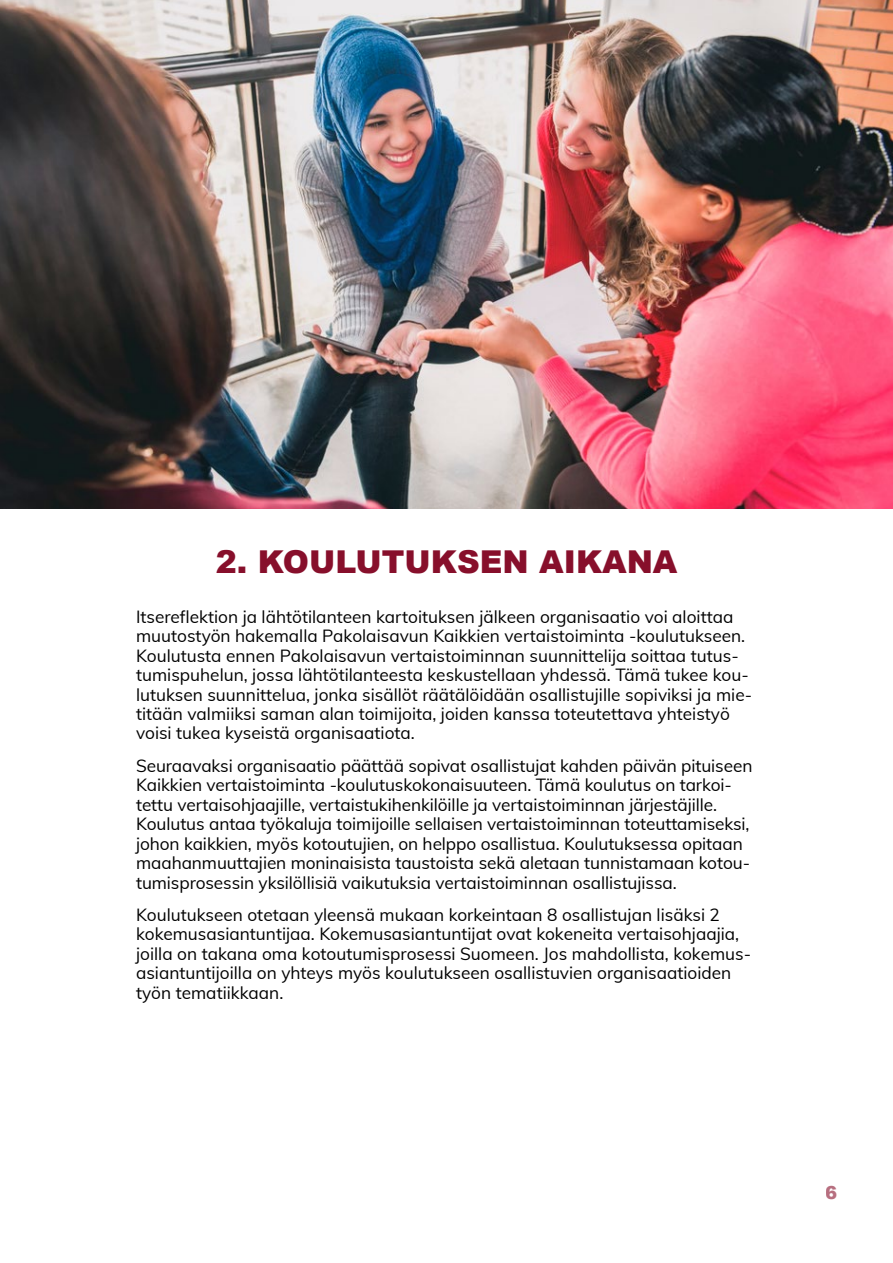
<style>
.page{position:relative;width:893px;height:1263px;background:#fff}
.page>*{position:absolute;margin:0;border:0;box-sizing:border-box;transform-origin:0 0}
.t1{font:900 31.5px "Arial";color:#870f2b}
.t2{font:900 18px "Arial";color:#870f2b}
.t3{font:17.25px/19.5px "Muli";color:#000}
</style>
<div class="page">
<img style="left:0;top:0;width:893px;height:508px">
<h1 class="t1" style="left:216px;top:539px;width:463px">2. KOULUTUKSEN AIKANA</h1>
<p class="t3" style="left:136px;top:606px;width:618px">Itsereflektion ja lähtötilanteen kartoituksen jälkeen organisaatio voi aloittaa muutostyön hakemalla Pakolaisavun Kaikkien vertaistoiminta -koulutukseen.<br>Koulutusta ennen Pakolaisavun vertaistoiminnan suunnittelija soittaa tutus&shy;tumispuhelun, jossa lähtötilanteesta keskustellaan yhdessä. Tämä tukee kou&shy;lutuksen suunnittelua, jonka sisällöt räätälöidään osallistujille sopiviksi ja mie&shy;titään valmiiksi saman alan toimijoita, joiden kanssa toteutettava yhteistyö voisi tukea kyseistä organisaatiota.</p>
<p class="t3" style="left:136px;top:755px;width:618px">Seuraavaksi organisaatio päättää sopivat osallistujat kahden päivän pituiseen Kaikkien vertaistoiminta -koulutuskokonaisuuteen. Tämä koulutus on tarkoi&shy;tettu vertaisohjaajille, vertaistukihenkilöille ja vertaistoiminnan järjestäjille.<br>Koulutus antaa työkaluja toimijoille sellaisen vertaistoiminnan toteuttamiseksi, johon kaikkien, myös kotoutujien, on helppo osallistua. Koulutuksessa opitaan maahanmuuttajien moninaisista taustoista sekä aletaan tunnistamaan kotou&shy;tumisprosessin yksilöllisiä vaikutuksia vertaistoiminnan osallistujissa.</p>
<p class="t3" style="left:136px;top:904px;width:617px">Koulutukseen otetaan yleensä mukaan korkeintaan 8 osallistujan lisäksi 2 kokemusasiantuntijaa. Kokemusasiantuntijat ovat kokeneita vertaisohjaajia, joilla on takana oma kotoutumisprosessi Suomeen. Jos mahdollista, kokemus&shy;asiantuntijoilla on yhteys myös koulutukseen osallistuvien organisaatioiden työn tematiikkaan.</p>
<p class="t2" style="left:826px;top:1179px;width:14px">6</p>
</div>
